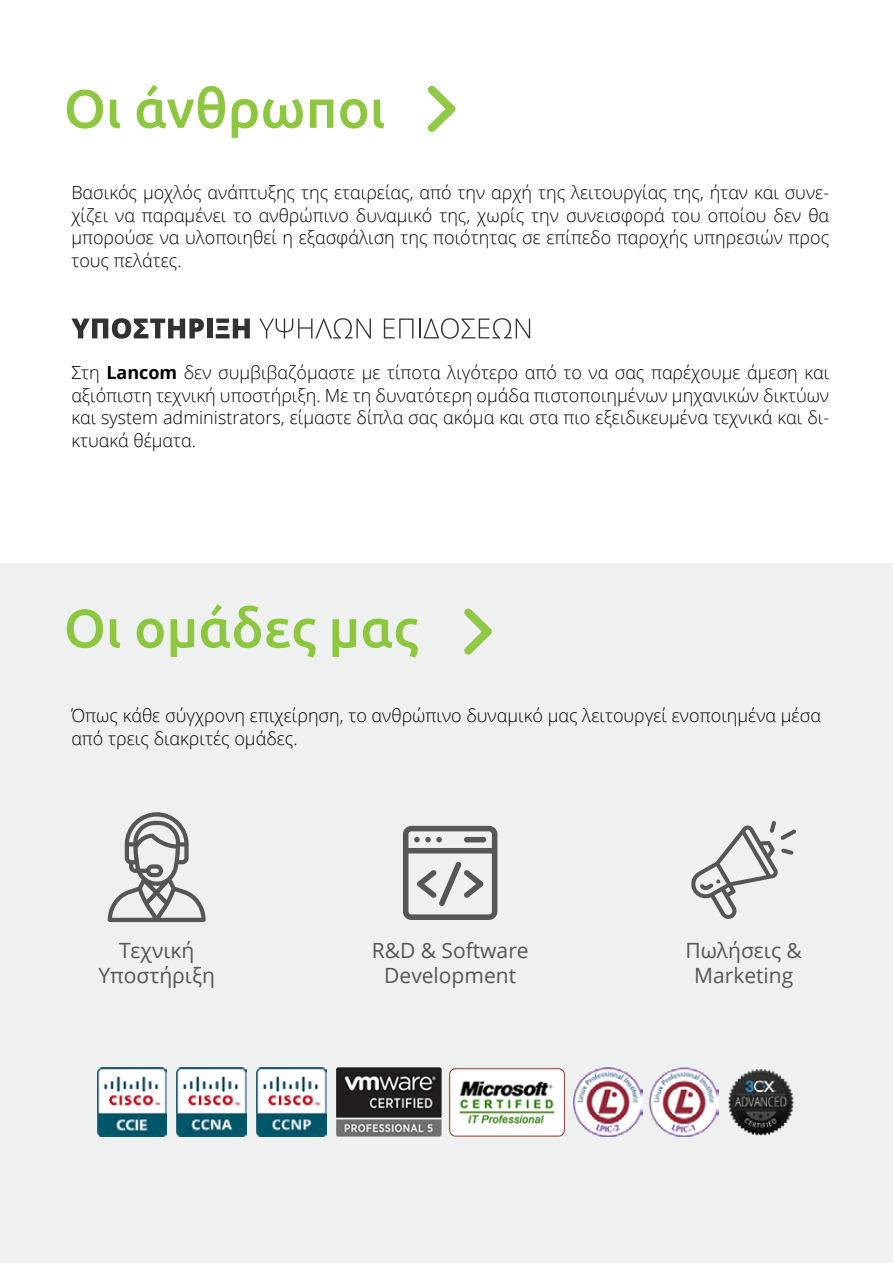
<style>
.page{position:relative;width:893px;height:1263px;background:#fff}
.page>*{position:absolute;margin:0;border:0;box-sizing:border-box;transform-origin:0 0}
.t1{font:500 54px "Ubuntu";color:#8dc63f}
.t2{font:21px/25.2px "Open Sans";color:#565659;text-align:center}
.t3{font:300 18px/22.5px "Open Sans";color:#000;text-align:justify}
.s1{font-weight:700}
</style>
<div class="page">
<div style="left:0;top:563px;width:893px;height:700px;background:#eff0f0"></div>
<svg style="left:71px;top:318px;width:133px;height:21px"></svg>
<div style="left:207px;top:318px;width:5px;height:20px;background:#313232"></div>
<hr style="left:216px;top:334px;width:14px;height:4px;background:#313232">
<div style="left:216px;top:318px;width:13px;height:5px;background:#313232"></div>
<svg style="left:217px;top:326px;width:11px;height:4px"></svg>
<svg style="left:233px;top:318px;width:17px;height:20px"></svg>
<svg style="left:259px;top:318px;width:112px;height:20px"></svg>
<svg style="left:384px;top:318px;width:29px;height:20px"></svg>
<svg style="left:419px;top:318px;width:111px;height:21px"></svg>
<svg style="left:108px;top:812px;width:98px;height:110px"></svg>
<svg style="left:403px;top:826px;width:94px;height:94px"></svg>
<div style="left:464px;top:837px;width:22px;height:5px;background:#565659;border-radius:3px"></div>
<svg style="left:691px;top:821px;width:105px;height:98px"></svg>
<img style="left:728px;top:1069px;width:66px;height:67px">
<img style="left:97px;top:1067px;width:70px;height:69px">
<img style="left:177px;top:1067px;width:70px;height:69px">
<img style="left:257px;top:1067px;width:70px;height:69px">
<img style="left:650px;top:1067px;width:68px;height:69px">
<img style="left:573px;top:1067px;width:69px;height:69px">
<img style="left:449px;top:1067px;width:117px;height:69px">
<img style="left:337px;top:1067px;width:104px;height:69px">
<svg style="left:428px;top:86px;width:28px;height:46px"></svg>
<svg style="left:464px;top:608px;width:28px;height:47px"></svg>
<h1 class="t1" style="left:64px;top:74px;width:323px">Οι άνθρωποι</h1>
<p class="t3" style="left:71px;top:181px;width:759px">Βασικός μοχλός ανάπτυξης της εταιρείας, από την αρχή της λειτουργίας της, ήταν και συνε&shy;χίζει να παραμένει το ανθρώπινο δυναμικό της, χωρίς την συνεισφορά του οποίου δεν θα μπορούσε να υλοποιηθεί η εξασφάλιση της ποιότητας σε επίπεδο παροχής υπηρεσιών προς τους πελάτες.</p>
<p class="t3" style="left:71px;top:361px;width:759px">Στη <span class="s1">Lancom</span> δεν συμβιβαζόμαστε με τίποτα λιγότερο από το να σας παρέχουμε άμεση και αξιόπιστη τεχνική υποστήριξη. Με τη δυνατότερη ομάδα πιστοποιημένων μηχανικών δικτύων και system administrators, είμαστε δίπλα σας ακόμα και στα πιο εξειδικευμένα τεχνικά και δι&shy;κτυακά θέματα.</p>
<h1 class="t1" style="left:64px;top:594px;width:356px">Οι ομάδες μας</h1>
<p class="t3" style="left:71px;top:704px;width:751px">Όπως κάθε σύγχρονη επιχείρηση, το ανθρώπινο δυναμικό μας λειτουργεί ενοποιημένα μέσα από τρεις διακριτές ομάδες.</p>
<p class="t2" style="left:98px;top:937px;width:118px">Τεχνική<br>Υποστήριξη</p>
<p class="t2" style="left:372px;top:937px;width:158px">R&amp;D &amp; Software<br>Development</p>
<p class="t2" style="left:685px;top:937px;width:118px">Πωλήσεις &amp;<br>Marketing</p>
</div>
